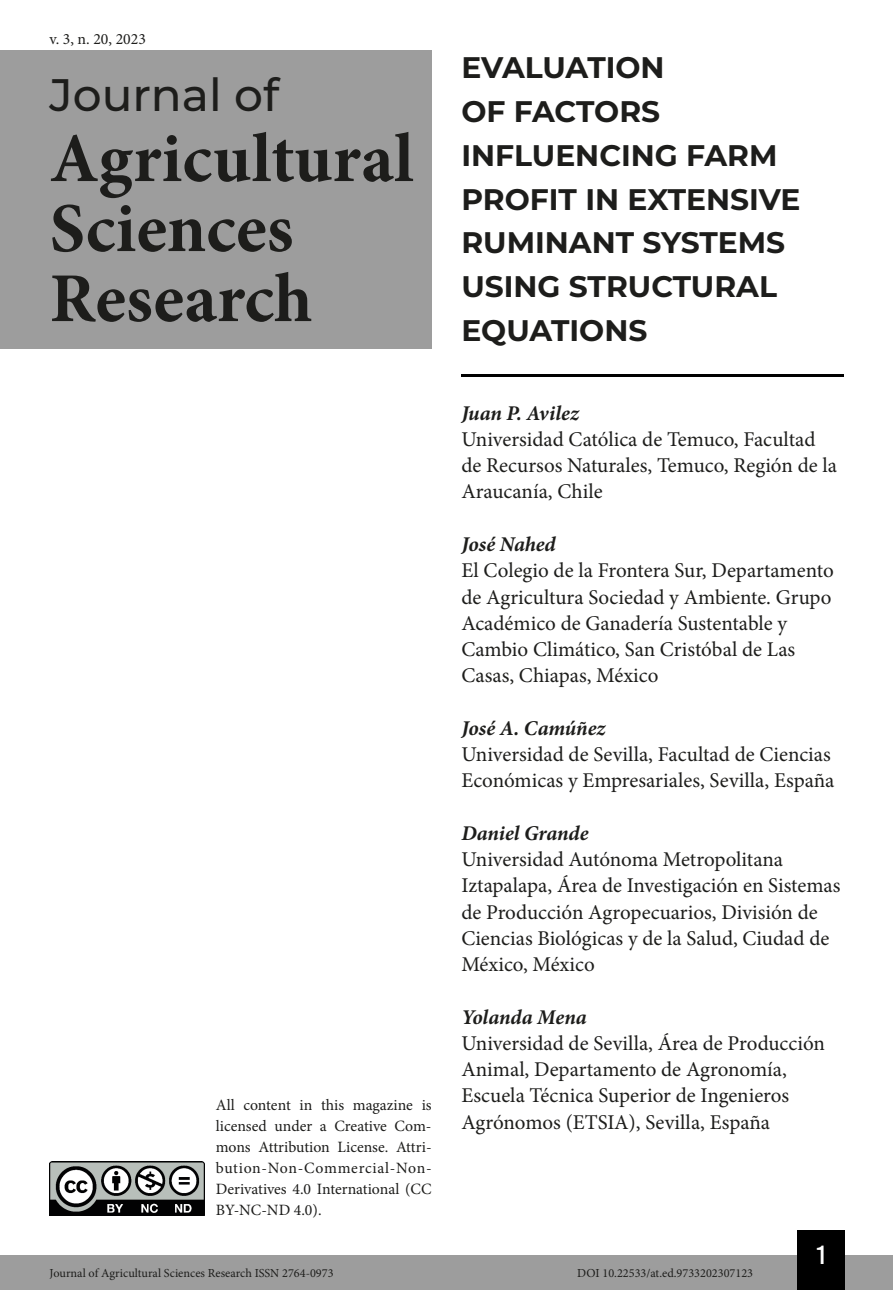
<style>
.page{position:relative;width:893px;height:1290px;background:#fff}
.page>*{position:absolute;margin:0;border:0;box-sizing:border-box;transform-origin:0 0}
.t1{font:700 70px/70px "Minion Pro";color:#1d1d1b}
.t2{font:500 45.5px "Montserrat";color:#1d1d1b}
.t3{font:700 29.75px/43.8px "Montserrat";color:#1d1d1b}
.t4{font:26.25px "Bebas Kai";color:#fff}
.t5{font:21px/26.2px "Minion Pro";color:#1d1d1b}
.t6{font:italic 700 21px "Minion Pro";letter-spacing:-.005em;color:#1d1d1b}
.t7{font:15.75px/21px "Minion Pro";color:#1d1d1b;text-align:justify}
.t8{font:12.25px "Minion Pro";color:#1d1d1b}
</style>
<div class="page">
<div style="left:0;top:1255px;width:893px;height:35px;background:#9d9d9d"></div>
<div style="left:797px;top:1230px;width:48px;height:60px;background:#000"></div>
<img style="left:50px;top:1161px;width:154px;height:54px">
<div style="left:0;top:50px;width:432px;height:298px;background:#9d9d9d"></div>
<hr style="left:461px;top:375px;width:382px;height:2px;background:#000">
<p class="t7" style="left:50px;top:28px;width:98px">v. 3, n. 20, 2023</p>
<h2 class="t2" style="left:50px;top:63px;width:231px">Journal of</h2>
<h1 class="t1" style="left:50px;top:123px;width:366px">Agricultural<br>Sciences<br>Research</h1>
<p class="t7" style="left:216px;top:1095px;width:217px">All content in this magazine is licensed under a Creative Com&shy;mons Attribution License. Attri&shy;bution-Non-Commercial-Non-Derivatives 4.0 International (CC BY-NC-ND 4.0).</p>
<h3 class="t3" style="left:461px;top:44px;width:341px">EVALUATION<br>OF FACTORS<br>INFLUENCING FARM<br>PROFIT IN EXTENSIVE<br>RUMINANT SYSTEMS<br>USING STRUCTURAL<br>EQUATIONS</h3>
<p class="t6" style="left:461px;top:398px;width:119px">Juan P. Avilez</p>
<p class="t5" style="left:461px;top:426px;width:377px">Universidad Católica de Temuco, Facultad de Recursos Naturales, Temuco, Región de la<br>Araucanía, Chile</p>
<p class="t6" style="left:461px;top:529px;width:96px">José Nahed</p>
<p class="t5" style="left:461px;top:557px;width:374px">El Colegio de la Frontera Sur, Departamento de Agricultura Sociedad y Ambiente. Grupo Académico de Ganadería Sustentable y Cambio Climático, San Cristóbal de Las Casas, Chiapas, México</p>
<p class="t6" style="left:461px;top:713px;width:145px">José A. Camúñez</p>
<p class="t5" style="left:461px;top:741px;width:375px">Universidad de Sevilla, Facultad de Ciencias<br>Económicas y Empresariales, Sevilla, España</p>
<p class="t6" style="left:461px;top:818px;width:129px">Daniel Grande</p>
<p class="t5" style="left:461px;top:846px;width:381px">Universidad Autónoma Metropolitana Iztapalapa, Área de Investigación en Sistemas de Producción Agropecuarios, División de Ciencias Biológicas y de la Salud, Ciudad de México, México</p>
<p class="t6" style="left:461px;top:1002px;width:127px">Yolanda Mena</p>
<p class="t5" style="left:461px;top:1030px;width:365px">Universidad de Sevilla, Área de Producción Animal, Departamento de Agronomía, Escuela Técnica Superior de Ingenieros Agrónomos (ETSIA), Sevilla, España</p>
<p class="t4" style="left:817px;top:1241px;width:10px">1</p>
<p class="t8" style="left:50px;top:1265px;width:285px">Journal of Agricultural Sciences Research ISSN 2764-0973</p>
<p class="t8" style="left:577px;top:1265px;width:177px">DOI 10.22533/at.ed.9733202307123</p>
</div>
